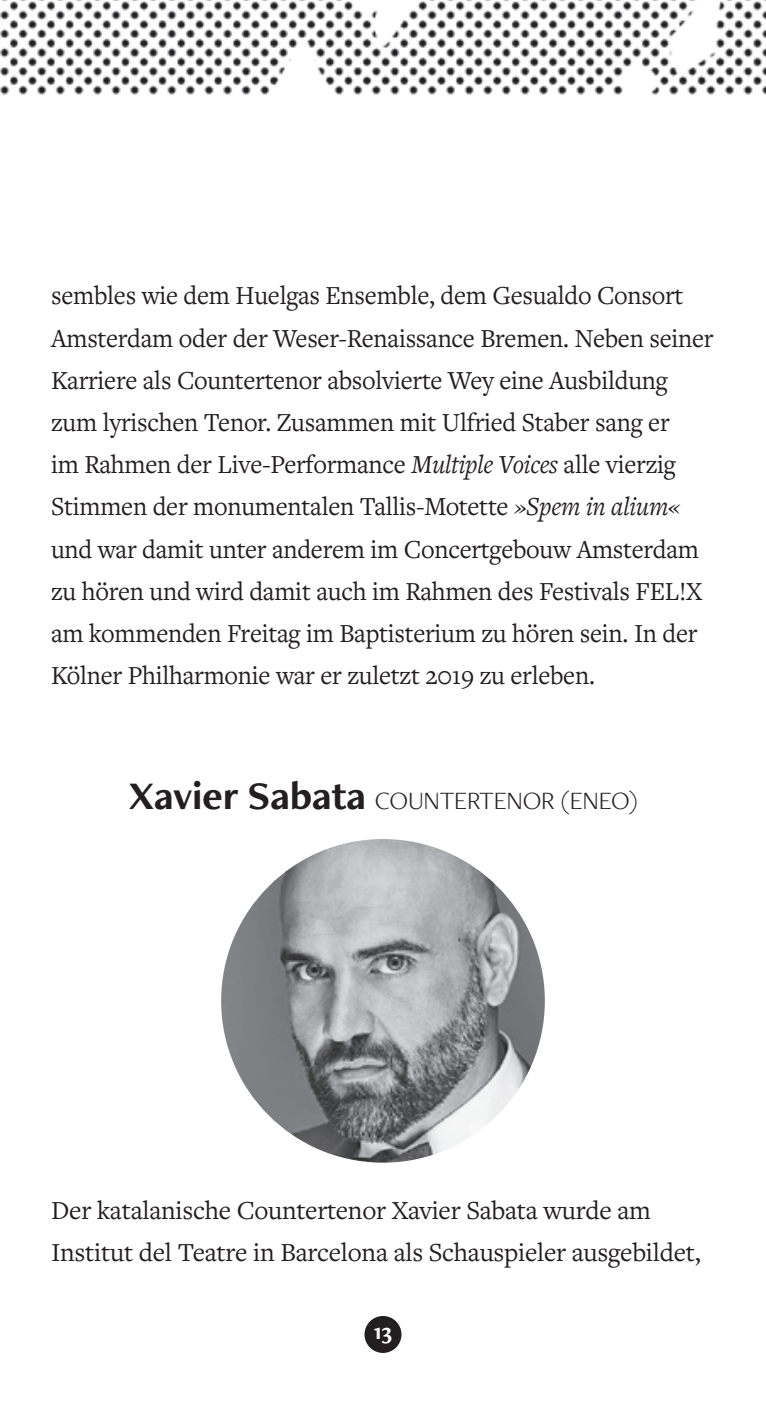
<style>
.page{position:relative;width:766px;height:1404px;background:#fff}
.page>*{position:absolute;margin:0;border:0;box-sizing:border-box;transform-origin:0 0}
.t1{font:27px/42.1px "Freight Text Pro";letter-spacing:-.01em;color:#231f20}
.t2{font:300 25.88px "Freight Neo Pro";letter-spacing:-.01em;color:#231f20}
.t3{font:700 22.72px "Freight Neo Pro";color:#fff}
.s1{font-style:italic}
.s2{font-weight:700;font-size:40.5px}
</style>
<div class="page">
<img style="left:0;top:0;width:765px;height:95px">
<div style="left:364px;top:1315px;width:37px;height:37px;background:#231f20;border-radius:50%"></div>
<img style="left:221px;top:839px;width:323px;height:323px;border-radius:162px">
<p class="t1" style="left:51px;top:273px;width:663px">sembles wie dem Huelgas Ensemble, dem Gesualdo Consort Amsterdam oder der Weser-Renaissance Bremen. Neben seiner Karriere als Countertenor absolvierte Wey eine Ausbildung zum lyrischen Tenor. Zusammen mit Ulfried Staber sang er<br>im Rahmen der Live-Performance <span class="s1">Multiple Voices</span> alle vierzig Stimmen der monumentalen Tallis-Motette <span class="s1">»Spem in alium« </span>und war damit unter anderem im Concertgebouw Amsterdam zu hören und wird damit auch im Rahmen des Festivals FEL!X am kommenden Freitag im Baptisterium zu hören sein. In der Kölner Philharmonie war er zuletzt 2019 zu erleben.</p>
<p class="t2" style="left:128px;top:783px;width:510px"><span class="s2">Xavier Sabata</span> COUNTERTENOR (ENEO)</p>
<p class="t1" style="left:51px;top:1188px;width:651px">Der katalanische Countertenor Xavier Sabata wurde am<br>Institut del Teatre in Barcelona als Schauspieler ausgebildet,</p>
<p class="t3" style="left:374px;top:1316px;width:20px">13</p>
</div>
